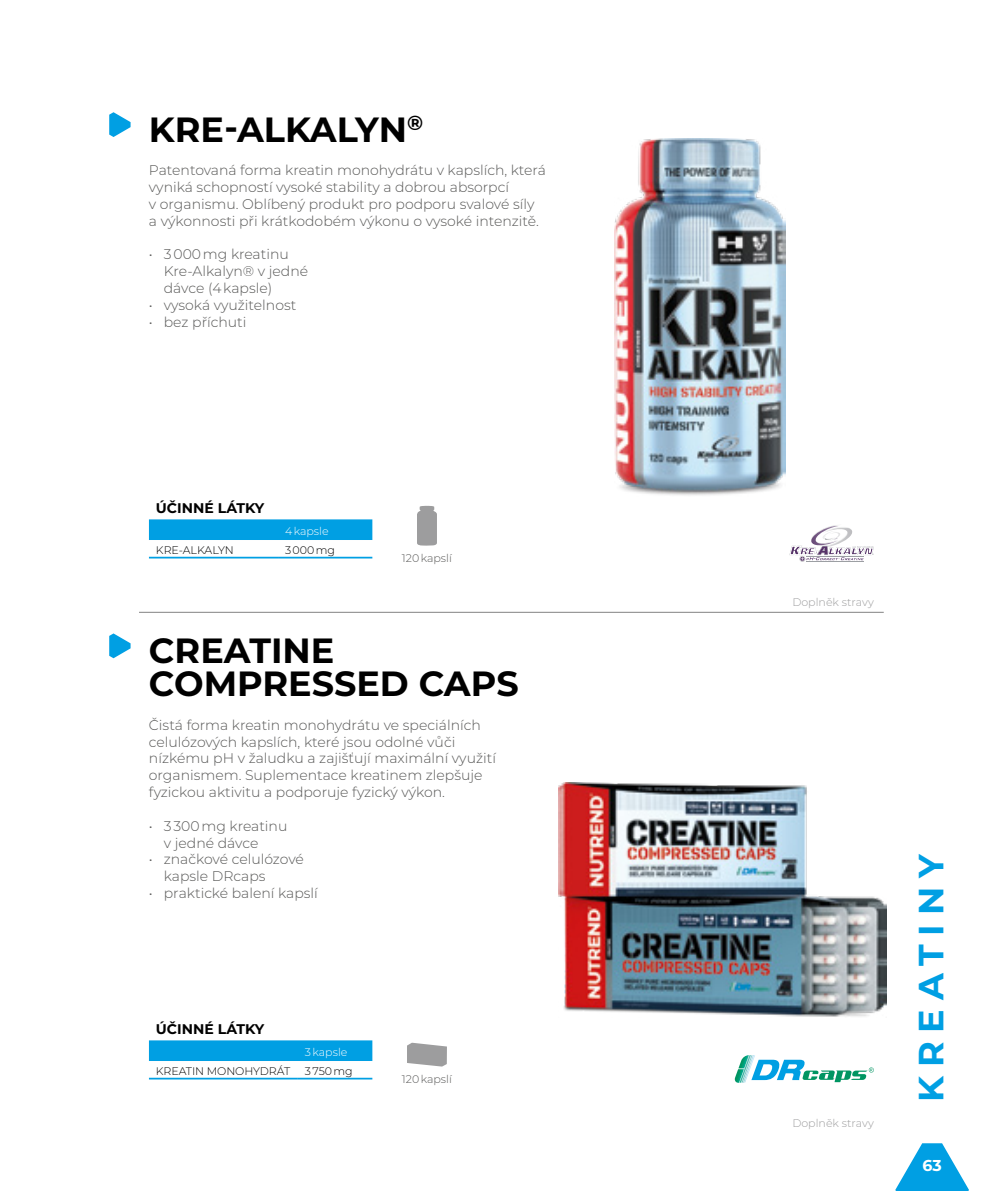
<style>
.page{position:relative;width:993px;height:1191px;background:#fff}
.page>*{position:absolute;margin:0;border:0;box-sizing:border-box;transform-origin:0 0}
.product_name{font:700 35px/33.6px "Montserrat";color:#000}
.t1{font:700 35px "Montserrat";letter-spacing:.25em;color:#009fe3}
.t2{font:700 15.75px "Montserrat";color:#fff}
.product_intro{font:300 14px/16.8px "Montserrat";color:#575756}
.t_nutririon_header{font:700 14px "Montserrat";color:#000}
.t_nutririon_data{font:300 11.03px "Montserrat";letter-spacing:-.01em;color:#000}
.category_food_suppl{font:300 11.03px "Montserrat";color:#9d9d9e}
.product_package_type{font:300 11.03px "Montserrat";color:#575756}
.t_nutririon_sub_head{font:300 11.03px "Montserrat";color:#fff}
</style>
<div class="page">
<hr style="left:139px;top:612px;width:744px;height:1px;background:#000">
<svg style="left:895px;top:1143px;width:73px;height:48px"></svg>
<svg style="left:109px;top:112px;width:21px;height:25px"></svg>
<svg style="left:109px;top:633px;width:21px;height:25px"></svg>
<img style="left:614px;top:138px;width:171px;height:358px">
<img style="left:558px;top:782px;width:327px;height:235px">
<svg style="left:789px;top:525px;width:85px;height:37px"></svg>
<svg style="left:734px;top:1055px;width:139px;height:27px"></svg>
<svg style="left:149px;top:519px;width:223px;height:38px"></svg>
<hr style="left:149px;top:557px;width:129px;height:1px;background:#009fe3">
<hr style="left:278px;top:557px;width:94px;height:1px;background:#009fe3">
<div style="left:149px;top:1040px;width:223px;height:21px;background:#009fe3"></div>
<hr style="left:149px;top:1077px;width:149px;height:2px;background:#009fe3">
<hr style="left:298px;top:1077px;width:74px;height:2px;background:#009fe3">
<svg style="left:417px;top:506px;width:20px;height:39px"></svg>
<svg style="left:407px;top:1042px;width:40px;height:24px"></svg>
<p class="product_name" style="left:149px;top:111px;width:275px">KRE-ALKALYN<sup>®</sup></p>
<p class="product_intro" style="left:149px;top:161px;width:398px">Patentovaná forma kreatin monohydrátu v kapslích, která vyniká schopností vysoké stability a dobrou absorpcí<br>v organismu. Oblíbený produkt pro podporu svalové síly<br>a výkonnosti při krátkodobém výkonu o vysoké intenzitě.</p>
<p class="product_intro" style="left:164px;top:245px;width:146px;text-indent:-15px">• 3 000 mg kreatinu<br>Kre-Alkalyn® v jedné dávce (4 kapsle)</p>
<p class="product_intro" style="left:149px;top:296px;width:149px">• vysoká využitelnost</p>
<p class="product_intro" style="left:149px;top:313px;width:99px">• bez příchuti</p>
<p class="t_nutririon_header" style="left:156px;top:498px;width:110px">ÚČINNÉ LÁTKY</p>
<p class="t_nutririon_sub_head" style="left:285px;top:523px;width:45px">4 kapsle</p>
<p class="t_nutririon_data" style="left:156px;top:543px;width:79px">KRE-ALKALYN</p>
<p class="t_nutririon_data" style="left:285px;top:543px;width:52px">3 000 mg</p>
<p class="product_package_type" style="left:402px;top:550px;width:51px">120 kapslí</p>
<p class="product_name" style="left:149px;top:631px;width:371px">CREATINE<br>COMPRESSED CAPS</p>
<p class="product_intro" style="left:149px;top:716px;width:348px">Čistá forma kreatin monohydrátu ve speciálních celulózových kapslích, které jsou odolné vůči nízkému pH v žaludku a zajišťují maximální využití organismem. Suplementace kreatinem zlepšuje fyzickou aktivitu a podporuje fyzický výkon.</p>
<p class="product_intro" style="left:164px;top:817px;width:125px;text-indent:-15px">• 3 300 mg kreatinu v jedné dávce</p>
<p class="product_intro" style="left:164px;top:850px;width:141px;text-indent:-15px">• značkové celulózové kapsle DRcaps</p>
<p class="product_intro" style="left:149px;top:884px;width:170px">• praktické balení kapslí</p>
<p class="t_nutririon_header" style="left:156px;top:1019px;width:110px">ÚČINNÉ LÁTKY</p>
<p class="t_nutririon_sub_head" style="left:305px;top:1044px;width:44px">3 kapsle</p>
<p class="t_nutririon_data" style="left:156px;top:1063px;width:136px">KREATIN MONOHYDRÁT</p>
<p class="t_nutririon_data" style="left:305px;top:1063px;width:49px">3 750 mg</p>
<p class="product_package_type" style="left:402px;top:1071px;width:51px">120 kapslí</p>
<p class="category_food_suppl" style="left:792px;top:595px;width:83px">Doplněk stravy</p>
<p class="category_food_suppl" style="left:792px;top:1115px;width:83px">Doplněk stravy</p>
<h1 class="t1" style="left:905px;top:1101px;width:249px;rotate:-90deg">KREATINY</h1>
<p class="t2" style="left:922px;top:1154px;width:21px">63</p>
</div>
